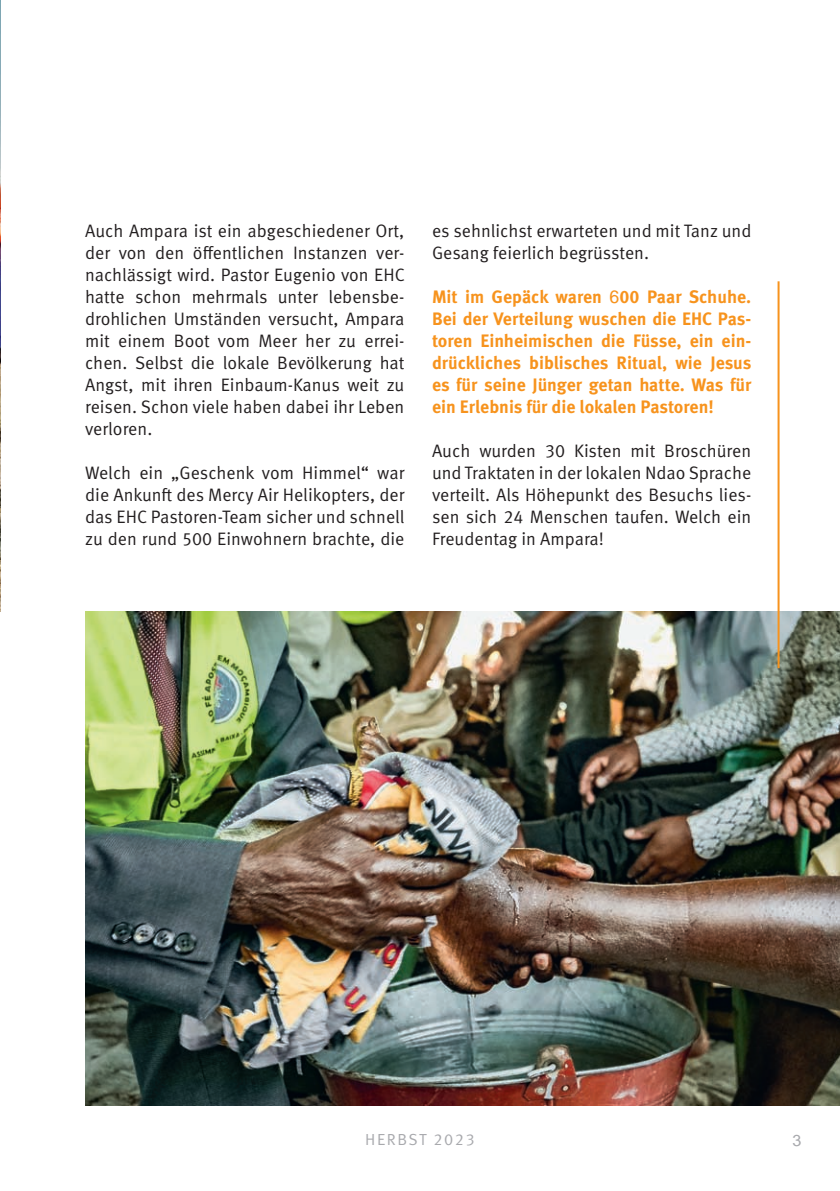
<style>
.page{position:relative;width:840px;height:1191px;background:#fff}
.page>*{position:absolute;margin:0;border:0;box-sizing:border-box;transform-origin:0 0}
.t1{font:18px/22px "Meta Pro Norm";color:#231f20;text-align:justify}
.t2{font:700 18px/22px "Meta Pro";letter-spacing:-.005em;color:#f7931d;text-align:justify}
.t3{font:16px "Meta Pro Norm";letter-spacing:.1em;color:#a8a9ad}
</style>
<div class="page">
<img style="left:0;top:0;width:1px;height:611px">
<img style="left:85px;top:611px;width:754px;height:495px">
<hr style="left:777px;top:281px;width:2px;height:387px;background:#f7931d">
<p class="t1" style="left:85px;top:219px;width:321px">Auch Ampara ist ein abgeschiedener Ort, der von den öffentlichen Instanzen ver&shy;nachlässigt wird. Pastor Eugenio von EHC hatte schon mehrmals unter lebensbe&shy;drohlichen Umständen versucht, Ampara mit einem Boot vom Meer her zu errei&shy;chen. Selbst die lokale Bevölkerung hat Angst, mit ihren Einbaum-Kanus weit zu reisen. Schon viele haben dabei ihr Leben verloren.</p>
<p class="t1" style="left:85px;top:461px;width:321px">Welch ein „Geschenk vom Himmel“ war die Ankunft des Mercy Air Helikopters, der das EHC Pastoren-Team sicher und schnell zu den rund 500 Einwohnern brachte, die</p>
<p class="t1" style="left:432px;top:219px;width:321px">es sehnlichst erwarteten und mit Tanz und<br>Gesang feierlich begrüssten.</p>
<p class="t2" style="left:432px;top:285px;width:321px">Mit im Gepäck waren 600 Paar Schuhe.<br>Bei der Verteilung wuschen die EHC Pas&shy;toren Einheimischen die Füsse, ein ein&shy;drückliches biblisches Ritual, wie Jesus es für seine Jünger getan hatte. Was für ein Erlebnis für die lokalen Pastoren!</p>
<p class="t1" style="left:432px;top:439px;width:320px">Auch wurden 30 Kisten mit Broschüren und Traktaten in der lokalen Ndao Sprache verteilt. Als Höhepunkt des Besuchs lies&shy;sen sich 24 Menschen taufen. Welch ein Freudentag in Ampara!</p>
<p class="t3" style="left:365px;top:1127px;width:111px">HERBST 2023</p>
</div>
